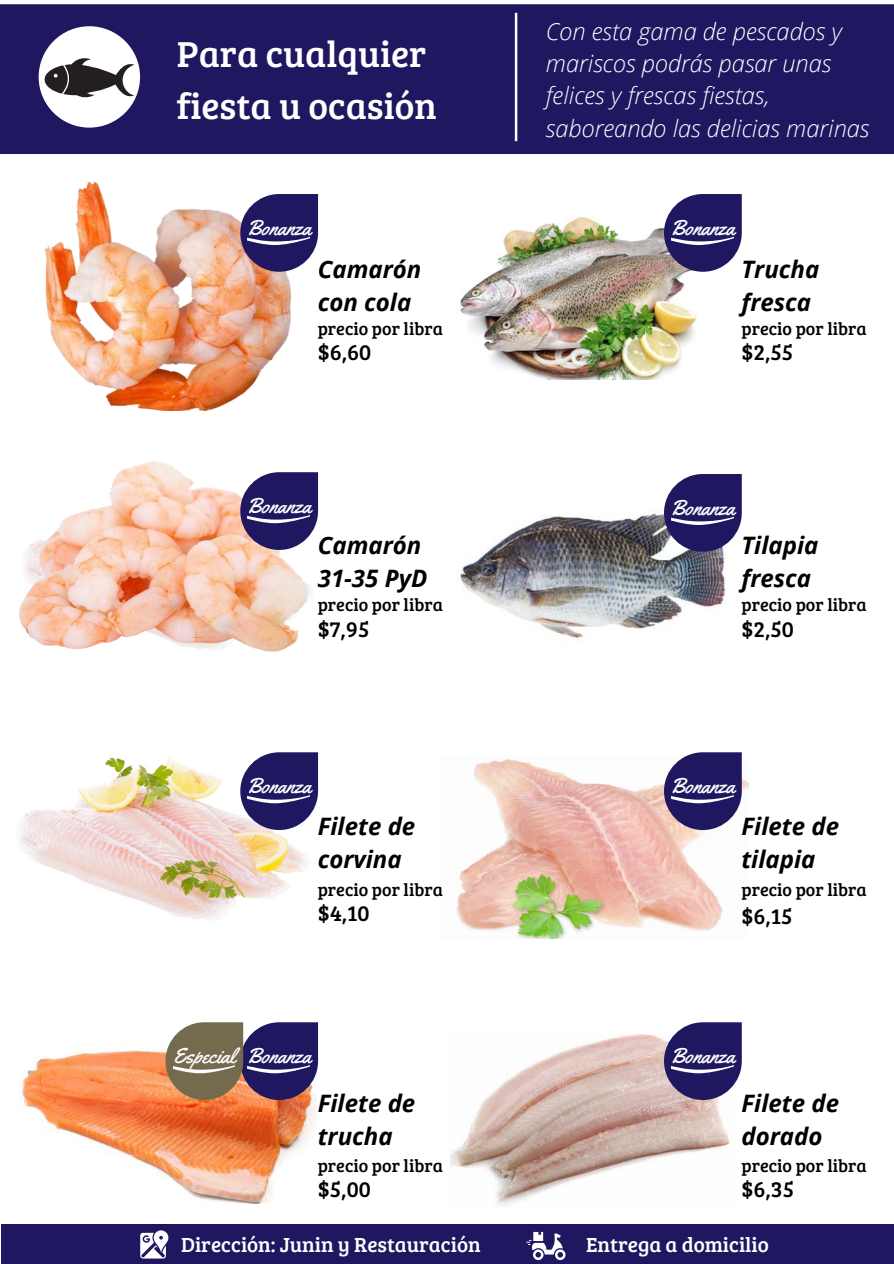
<style>
.page{position:relative;width:894px;height:1264px;background:#fff}
.page>*{position:absolute;margin:0;border:0;box-sizing:border-box;transform-origin:0 0}
.t1{font:37.2px/52.1px "Bree Serif";color:#fff}
.t2{font:italic 700 24px/32.8px "Open Sans";color:#000}
.t3{font:italic 300 23.7px/32.4px "Open Sans";color:#fff}
.t4{font:22.5px "Bree Serif";color:#000}
.t5{font:21.45px "Yellowtail";color:#fff}
.t6{font:21px "Bree Serif";color:#fff}
.t7{font:18px "Bree Serif";color:#000}
</style>
<div class="page">
<img style="left:460px;top:217px;width:237px;height:162px">
<img style="left:44px;top:182px;width:246px;height:228px">
<div style="left:0;top:0;width:893px;height:154px;background:#1f1760"></div>
<hr style="left:0;top:0;width:893px;height:4px;background:#fff">
<svg style="left:240px;top:194px;width:78px;height:78px;background:#493f79"></svg>
<img style="left:19px;top:461px;width:292px;height:191px">
<svg style="left:240px;top:472px;width:78px;height:78px;background:#4a417a"></svg>
<img style="left:17px;top:757px;width:290px;height:163px">
<svg style="left:240px;top:752px;width:78px;height:78px;background:#4a437e"></svg>
<img style="left:21px;top:1049px;width:295px;height:154px">
<img style="left:456px;top:757px;width:292px;height:181px">
<svg style="left:663px;top:194px;width:78px;height:78px;background:#473f79"></svg>
<div style="left:2px;top:1160px;width:68px;height:68px;background:#fff"></div>
<img style="left:456px;top:513px;width:270px;height:126px">
<svg style="left:663px;top:752px;width:78px;height:78px;background:#4b427b"></svg>
<img style="left:451px;top:1034px;width:279px;height:173px">
<svg style="left:663px;top:1022px;width:78px;height:77px;background:#483f7a"></svg>
<svg style="left:663px;top:474px;width:78px;height:77px;background:#46407b"></svg>
<div style="left:2px;top:1224px;width:891px;height:39px;background:#1f1760"></div>
<svg style="left:140px;top:1230px;width:28px;height:28px"></svg>
<svg style="left:526px;top:1231px;width:39px;height:28px"></svg>
<svg style="left:165px;top:1022px;width:153px;height:77px;background:#695967"></svg>
<svg style="left:38px;top:13px;width:480px;height:129px"></svg>
<h1 class="t1" style="left:177px;top:26px;width:261px">Para cualquier fiesta u ocasión</h1>
<p class="t3" style="left:546px;top:14px;width:325px">Con esta gama de pescados y mariscos podrás pasar unas felices y frescas fiestas, saboreando las delicias marinas</p>
<p class="t5" style="left:247px;top:214px;width:66px">Bonanza</p>
<p class="t5" style="left:670px;top:214px;width:66px">Bonanza</p>
<p class="t2" style="left:317px;top:252px;width:105px">Camarón con cola</p>
<p class="t4" style="left:317px;top:336px;width:55px">$6,60</p>
<p class="t7" style="left:317px;top:315px;width:127px">precio por libra</p>
<p class="t2" style="left:741px;top:252px;width:79px">Trucha fresca</p>
<p class="t7" style="left:741px;top:315px;width:127px">precio por libra</p>
<p class="t4" style="left:741px;top:336px;width:53px">$2,55</p>
<p class="t5" style="left:247px;top:492px;width:66px">Bonanza</p>
<p class="t5" style="left:670px;top:494px;width:66px">Bonanza</p>
<p class="t2" style="left:317px;top:528px;width:111px">Camarón<br>31-35 PyD</p>
<p class="t2" style="left:741px;top:528px;width:78px">Tilapia fresca</p>
<p class="t7" style="left:317px;top:592px;width:127px">precio por libra</p>
<p class="t7" style="left:741px;top:592px;width:127px">precio por libra</p>
<p class="t4" style="left:317px;top:612px;width:53px">$7,95</p>
<p class="t4" style="left:741px;top:612px;width:54px">$2,50</p>
<p class="t5" style="left:247px;top:772px;width:66px">Bonanza</p>
<p class="t5" style="left:670px;top:772px;width:66px">Bonanza</p>
<p class="t2" style="left:317px;top:809px;width:99px">Filete de corvina</p>
<p class="t2" style="left:741px;top:809px;width:99px">Filete de tilapia</p>
<p class="t7" style="left:317px;top:876px;width:127px">precio por libra</p>
<p class="t7" style="left:741px;top:876px;width:127px">precio por libra</p>
<p class="t4" style="left:317px;top:896px;width:53px">$4,10</p>
<p class="t4" style="left:741px;top:899px;width:53px">$6,15</p>
<p class="t5" style="left:173px;top:1042px;width:64px">Especial</p>
<p class="t5" style="left:247px;top:1042px;width:66px">Bonanza</p>
<p class="t5" style="left:670px;top:1042px;width:66px">Bonanza</p>
<p class="t2" style="left:317px;top:1086px;width:99px">Filete de trucha</p>
<p class="t2" style="left:741px;top:1086px;width:99px">Filete de dorado</p>
<p class="t7" style="left:317px;top:1152px;width:127px">precio por libra</p>
<p class="t7" style="left:741px;top:1152px;width:127px">precio por libra</p>
<p class="t4" style="left:317px;top:1172px;width:54px">$5,00</p>
<p class="t4" style="left:741px;top:1172px;width:54px">$6,35</p>
<p class="t6" style="left:181px;top:1229px;width:301px">Dirección: Junin y Restauración</p>
<p class="t6" style="left:586px;top:1229px;width:184px">Entrega a domicilio</p>
</div>
